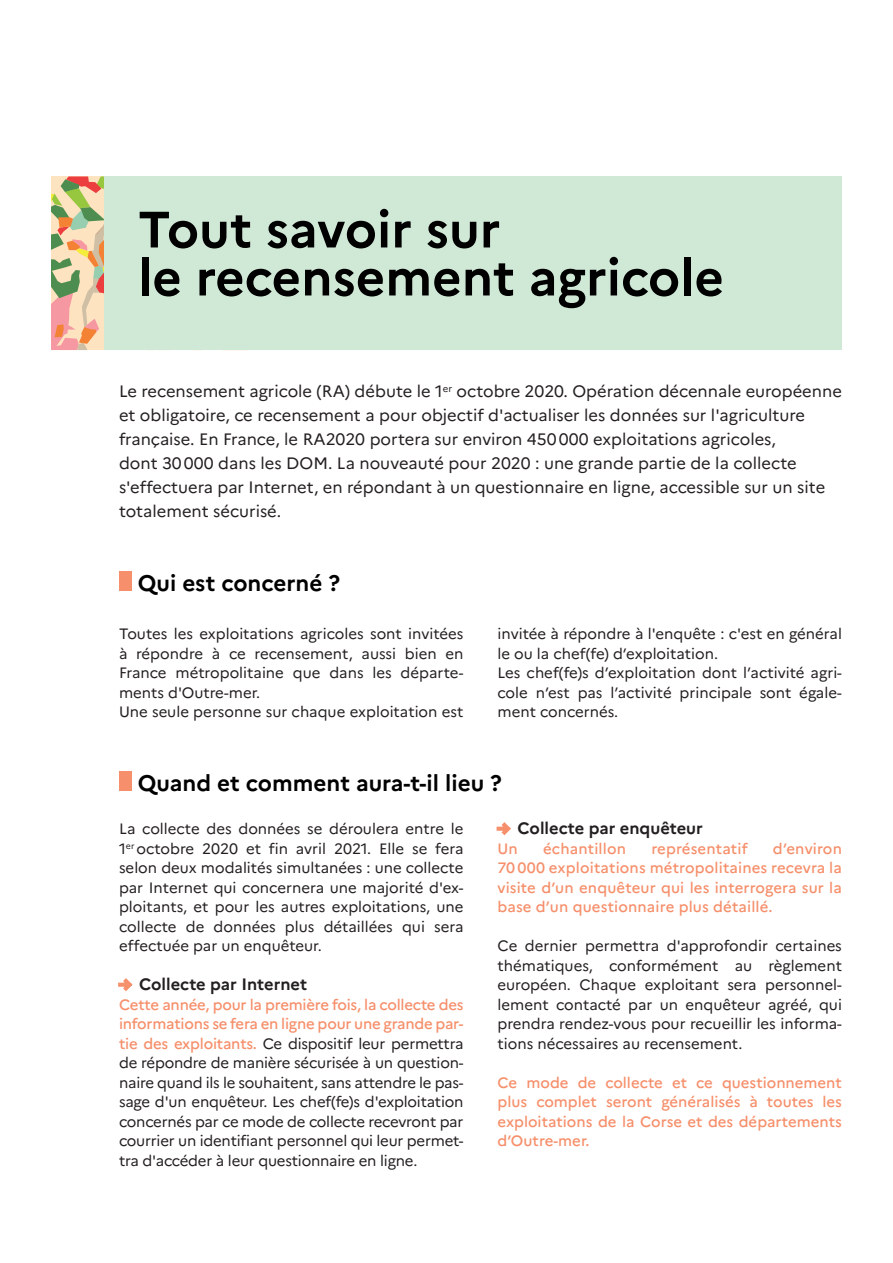
<style>
.page{position:relative;width:893px;height:1263px;background:#fff}
.page>*{position:absolute;margin:0;border:0;box-sizing:border-box;transform-origin:0 0}
.titre{font:700 51px/48px "Marianne";color:#000}
.inter{font:700 22.5px "Marianne";color:#000}
.texte{font:16.5px/24px "Marianne";color:#231f20}
.texte-2{font:700 16.5px "Marianne";color:#231f20}
.texte-3{font:15px/19.5px "Marianne";color:#231f20;text-align:justify}
.texte-4{font:500 15px/19.5px "Marianne";letter-spacing:.005em;color:#f68f6b;text-align:justify}
.s1{font-weight:400;font-size:15px;color:#f68f6b}
.s2{font-weight:500;color:#f68f6b}
</style>
<div class="page">
<svg style="left:51px;top:176px;width:53px;height:174px;background:#d8bc95"></svg>
<div style="left:119px;top:571px;width:13px;height:20px;background:#f68f6b"></div>
<div style="left:119px;top:771px;width:13px;height:20px;background:#f68f6b"></div>
<div style="left:104px;top:176px;width:738px;height:174px;background:#d0e9d6"></div>
<p class="titre" style="left:138px;top:205px;width:587px">Tout savoir sur<br>le recensement agricole</p>
<p class="texte" style="left:119px;top:379px;width:724px">Le recensement agricole (RA) débute le 1<sup>er</sup> octobre 2020. Opération décennale européenne et obligatoire, ce recensement a pour objectif d'actualiser les données sur l'agriculture française. En France, le RA2020 portera sur environ 450000 exploitations agricoles,<br>dont 30000 dans les DOM. La nouveauté pour 2020 : une grande partie de la collecte s'effectuera par Internet, en répondant à un questionnaire en ligne, accessible sur un site totalement sécurisé.</p>
<p class="inter" style="left:138px;top:569px;width:204px">Qui est concerné ?</p>
<p class="texte-3" style="left:119px;top:624px;width:346px">Toutes les exploitations agricoles sont invitées à répondre à ce recensement, aussi bien en France métropolitaine que dans les départe&shy;ments d'Outre-mer.</p>
<p class="texte-3" style="left:119px;top:702px;width:346px">Une seule personne sur chaque exploitation est</p>
<p class="texte-3" style="left:497px;top:624px;width:346px">invitée à répondre à l'enquête : c'est en général le ou la chef(fe) d’exploitation.</p>
<p class="texte-3" style="left:497px;top:663px;width:346px">Les chef(fe)s d’exploitation dont l’activité agri&shy;cole n’est pas l’activité principale sont égale&shy;ment concernés.</p>
<p class="inter" style="left:138px;top:769px;width:366px">Quand et comment aura-t-il lieu ?</p>
<p class="texte-3" style="left:119px;top:819px;width:346px">La collecte des données se déroulera entre le 1<sup>er</sup> octobre 2020 et fin avril 2021. Elle se fera selon deux modalités simultanées : une collecte par Internet qui concernera une majorité d'ex&shy;ploitants, et pour les autres exploitations, une collecte de données plus détaillées qui sera effectuée par un enquêteur.</p>
<p class="texte-2" style="left:119px;top:974px;width:190px"><span class="s1">→</span> Collecte par Internet</p>
<p class="texte-3" style="left:119px;top:994px;width:346px"><span class="s2">Cette année, pour la première fois, la collecte des informations se fera en ligne pour une grande par&shy;tie des exploitants.</span> Ce dispositif leur permettra de répondre de manière sécurisée à un question&shy;naire quand ils le souhaitent, sans attendre le pas&shy;sage d'un enquêteur. Les chef(fe)s d'exploitation concernés par ce mode de collecte recevront par courrier un identifiant personnel qui leur permet&shy;tra d'accéder à leur questionnaire en ligne.</p>
<p class="texte-2" style="left:497px;top:818px;width:207px"><span class="s1">→</span> Collecte par enquêteur</p>
<p class="texte-4" style="left:497px;top:838px;width:22px">Un</p>
<p class="texte-4" style="left:543px;top:838px;width:84px">échantillon</p>
<p class="texte-4" style="left:651px;top:838px;width:98px">représentatif</p>
<p class="texte-4" style="left:497px;top:838px;width:346px;text-indent:275px">d’environ 70000 exploitations métropolitaines recevra la visite d’un enquêteur qui les interrogera sur la base d’un questionnaire plus détaillé.</p>
<p class="texte-3" style="left:497px;top:936px;width:346px">Ce dernier permettra d'approfondir certaines thématiques, conformément au règlement européen. Chaque exploitant sera personnel&shy;lement contacté par un enquêteur agréé, qui prendra rendez-vous pour recueillir les informa&shy;tions nécessaires au recensement.</p>
<p class="texte-4" style="left:497px;top:1072px;width:346px">Ce mode de collecte et ce questionnement plus complet seront généralisés à toutes les exploitations de la Corse et des départements d’Outre-mer.</p>
</div>
